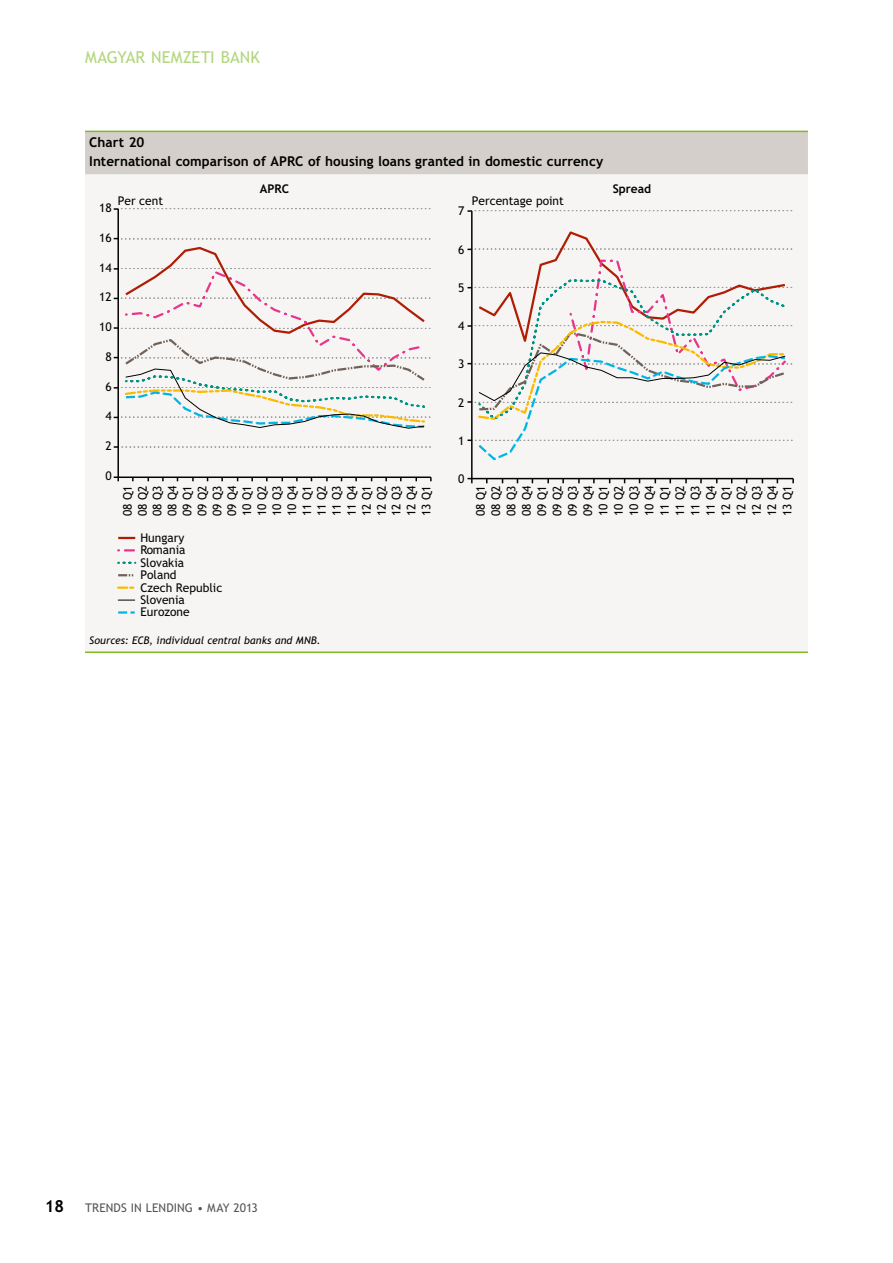
<style>
.page{position:relative;width:893px;height:1263px;background:#fff}
.page>*{position:absolute;margin:0;border:0;box-sizing:border-box;transform-origin:0 0}
.t1{font:16.5px "Trebuchet PFL";color:#b2d67c}
.t2{font:700 16.5px "Trebuchet PFL";color:#000}
.t3{font:700 13.5px/18.6px "Trebuchet PFL";letter-spacing:.005em;color:#000}
.t4{font:12px/15px "Trebuchet PFL";color:#030304;text-align:justify}
.t5{font:12px "Trebuchet PFL";letter-spacing:.005em;color:#565656}
.t6{font:700 12px "Trebuchet PFL";color:#030304}
.t7{font:italic 10.5px "Trebuchet PFL";color:#000}
</style>
<div class="page">
<div style="left:85px;top:132px;width:723px;height:42px;background:#d4cfca"></div>
<div style="left:85px;top:174px;width:723px;height:477px;background:#f6f5f4"></div>
<hr style="left:85px;top:131px;width:723px;height:1px;background:#7fba25">
<hr style="left:85px;top:651px;width:723px;height:2px;background:#7fba25">
<hr style="left:117px;top:209px;width:2px;height:268px;background:#030304">
<svg style="left:114px;top:208px;width:317px;height:2px"></svg>
<svg style="left:114px;top:238px;width:317px;height:2px"></svg>
<svg style="left:114px;top:446px;width:317px;height:2px"></svg>
<hr style="left:118px;top:476px;width:313px;height:2px;background:#030304">
<svg style="left:114px;top:476px;width:5px;height:5px"></svg>
<svg style="left:114px;top:246px;width:317px;height:183px"></svg>
<hr style="left:471px;top:211px;width:2px;height:268px;background:#030304">
<svg style="left:467px;top:210px;width:326px;height:2px"></svg>
<hr style="left:472px;top:478px;width:321px;height:1px;background:#030304">
<svg style="left:467px;top:478px;width:6px;height:5px"></svg>
<svg style="left:467px;top:230px;width:326px;height:232px"></svg>
<svg style="left:118px;top:537px;width:17px;height:2px"></svg>
<svg style="left:118px;top:549px;width:17px;height:2px"></svg>
<svg style="left:118px;top:562px;width:17px;height:2px"></svg>
<svg style="left:118px;top:574px;width:17px;height:2px"></svg>
<svg style="left:118px;top:586px;width:17px;height:3px"></svg>
<svg style="left:118px;top:611px;width:17px;height:3px"></svg>
<svg style="left:118px;top:600px;width:17px;height:1px"></svg>
<h1 class="t1" style="left:85px;top:48px;width:176px">MAGYAR NEMZETI BANK</h1>
<p class="t3" style="left:89px;top:133px;width:516px">Chart 20<br>international comparison of APrC of housing loans granted in domestic currency</p>
<p class="t4" style="left:118px;top:193px;width:47px">Per cent</p>
<p class="t4" style="left:99px;top:200px;width:14px">18</p>
<p class="t4" style="left:99px;top:230px;width:14px">16</p>
<p class="t4" style="left:99px;top:260px;width:14px">14</p>
<p class="t4" style="left:99px;top:290px;width:14px">12</p>
<p class="t4" style="left:99px;top:319px;width:14px">10</p>
<p class="t4" style="left:105px;top:349px;width:8px">8</p>
<p class="t4" style="left:105px;top:379px;width:8px">6</p>
<p class="t4" style="left:105px;top:409px;width:8px">4</p>
<p class="t4" style="left:105px;top:438px;width:8px">2</p>
<p class="t4" style="left:105px;top:468px;width:8px">0</p>
<p class="t6" style="left:260px;top:182px;width:31px">APRC</p>
<p class="t4" style="left:458px;top:204px;width:8px">7</p>
<p class="t4" style="left:472px;top:193px;width:94px">Percentage point</p>
<p class="t4" style="left:458px;top:242px;width:8px">6</p>
<p class="t4" style="left:458px;top:280px;width:8px">5</p>
<p class="t4" style="left:458px;top:318px;width:8px">4</p>
<p class="t4" style="left:458px;top:357px;width:8px">3</p>
<p class="t4" style="left:458px;top:395px;width:8px">2</p>
<p class="t4" style="left:458px;top:433px;width:8px">1</p>
<p class="t4" style="left:458px;top:471px;width:8px">0</p>
<p class="t6" style="left:613px;top:182px;width:40px">Spread</p>
<p class="t4" style="left:120px;top:516px;width:32px;rotate:-90deg">08 Q1<br>08 Q2<br>08 Q3<br>08 Q4<br>09 Q1<br>09 Q2<br>09 Q3<br>09 Q4<br>10 Q1<br>10 Q2<br>10 Q3<br>10 Q4<br>11 Q1<br>11 Q2<br>11 Q3<br>11 Q4<br>12 Q1<br>12 Q2<br>12 Q3<br>12 Q4<br>13 Q1</p>
<p class="t4" style="left:473px;top:516px;width:32px;rotate:-90deg">08 Q1<br>08 Q2<br>08 Q3<br>08 Q4<br>09 Q1<br>09 Q2<br>09 Q3<br>09 Q4<br>10 Q1<br>10 Q2<br>10 Q3<br>10 Q4<br>11 Q1<br>11 Q2<br>11 Q3<br>11 Q4<br>12 Q1<br>12 Q2<br>12 Q3<br>12 Q4<br>13 Q1</p>
<p class="t4" style="left:140px;top:531px;width:83px;line-height:12.5px;text-align:left">Hungary<br>Romania<br>Slovakia<br>Poland<br>Czech Republic</p>
<p class="t4" style="left:140px;top:604px;width:51px">Eurozone</p>
<p class="t4" style="left:140px;top:592px;width:46px">Slovenia</p>
<p class="t7" style="left:89px;top:634px;width:233px">Sources: ECB, individual central banks and MNB.</p>
<h1 class="t2" style="left:45px;top:1197px;width:21px">18</h1>
<p class="t5" style="left:85px;top:1201px;width:8px">tren</p>
<p class="t5" style="left:114px;top:1201px;width:62px">ds in len ding</p>
<p class="t5" style="left:197px;top:1201px;width:62px">• May 2013</p>
</div>
